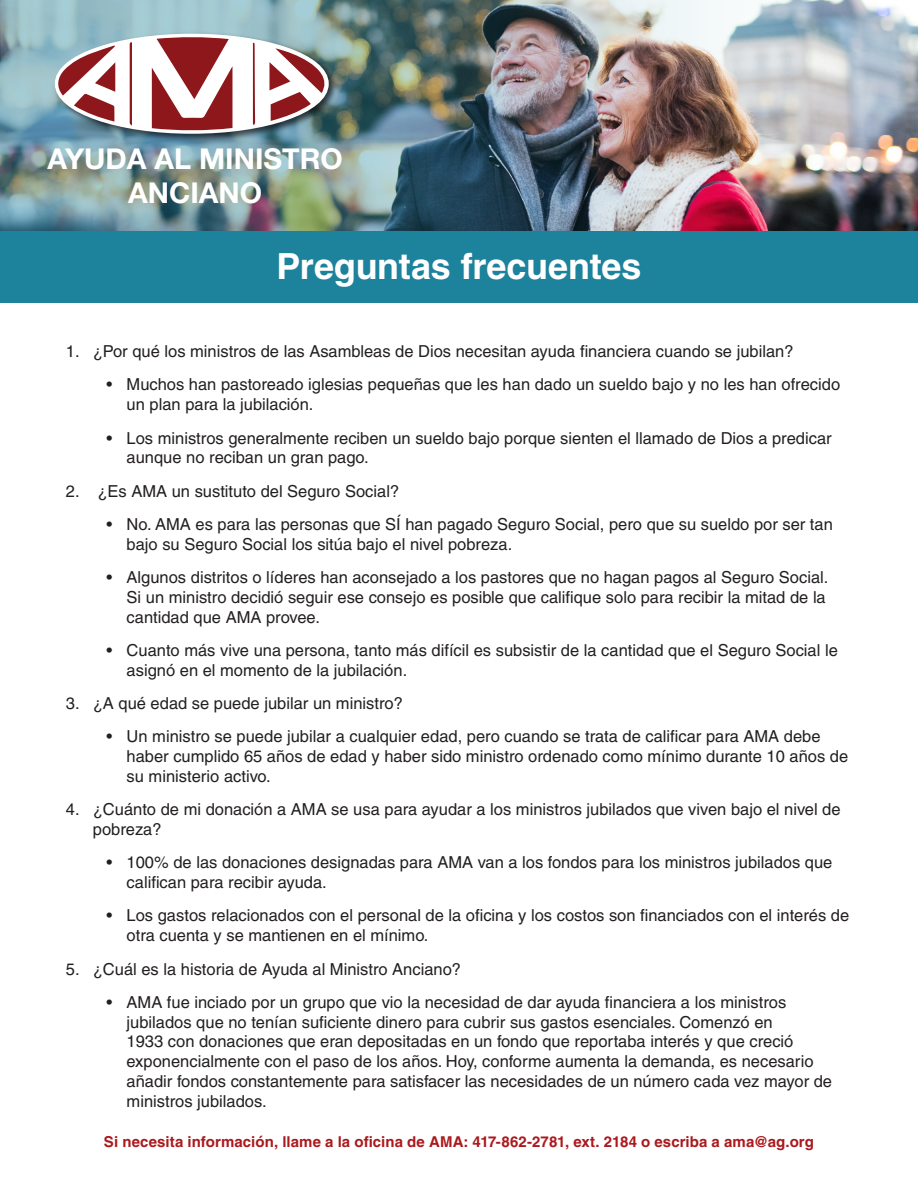
<style>
.page{position:relative;width:918px;height:1188px;background:#fff}
.page>*{position:absolute;margin:0;border:0;box-sizing:border-box;transform-origin:0 0}
.t1{font:700 36px "Helvetica LT Std";letter-spacing:-.005em;color:#fff}
.t2{font:700 28.8px/34.5px "Helvetica Neue LT Std";color:#fff;text-align:center}
.t3{font:16.5px/19.8px "Helvetica";color:#231f20}
.t4{font:700 15px "Helvetica LT Std";letter-spacing:.005em;color:#ab191d}
</style>
<div class="page">
<img style="left:0;top:0;width:918px;height:231px">
<div style="left:0;top:231px;width:918px;height:72px;background:#1d839c"></div>
<img style="left:50px;top:29px;width:291px;height:117px">
<div style="left:58px;top:37px;width:267px;height:93px;background:#fff;border-radius:50%"></div>
<div style="left:55px;top:34px;width:274px;height:100px;border:7px solid #fff;border-radius:50%"></div>
<svg style="left:152px;top:37px;width:80px;height:94px"></svg>
<svg style="left:270px;top:48px;width:56px;height:73px"></svg>
<svg style="left:56px;top:45px;width:59px;height:77px"></svg>
<svg style="left:129px;top:42px;width:3px;height:83px"></svg>
<svg style="left:253px;top:43px;width:2px;height:82px"></svg>
<p class="t2" style="left:47px;top:141px;width:297px">AYUDA AL MINISTRO<br>ANCIANO</p>
<p class="t1" style="left:277px;top:244px;width:366px">Preguntas frecuentes</p>
<p class="t3" style="left:66px;top:341px;width:729px">1. ¿Por qué los ministros de las Asambleas de Dios necesitan ayuda financiera cuando se jubilan?</p>
<p class="t3" style="left:127px;top:375px;width:715px;text-indent:-20px">• Muchos han pastoreado iglesias pequeñas que les han dado un sueldo bajo y no les han ofrecido un plan para la jubilación.</p>
<p class="t3" style="left:127px;top:428px;width:707px;text-indent:-20px">• Los ministros generalmente reciben un sueldo bajo porque sienten el llamado de Dios a predicar aunque no reciban un gran pago.</p>
<p class="t3" style="left:66px;top:481px;width:335px">2. ¿Es AMA un sustituto del Seguro Social?</p>
<p class="t3" style="left:127px;top:514px;width:708px;text-indent:-20px">• No. AMA es para las personas que SÍ han pagado Seguro Social, pero que su sueldo por ser tan bajo su Seguro Social los sitúa bajo el nivel pobreza.</p>
<p class="t3" style="left:127px;top:567px;width:703px;text-indent:-20px">• Algunos distritos o líderes han aconsejado a los pastores que no hagan pagos al Seguro Social.<br>Si un ministro decidió seguir ese consejo es posible que califique solo para recibir la mitad de la cantidad que AMA provee.</p>
<p class="t3" style="left:127px;top:640px;width:713px;text-indent:-20px">• Cuanto más vive una persona, tanto más difícil es subsistir de la cantidad que el Seguro Social le asignó en el momento de la jubilación.</p>
<p class="t3" style="left:66px;top:693px;width:338px">3. ¿A qué edad se puede jubilar un ministro?</p>
<p class="t3" style="left:127px;top:727px;width:723px;text-indent:-20px">• Un ministro se puede jubilar a cualquier edad, pero cuando se trata de calificar para AMA debe haber cumplido 65 años de edad y haber sido ministro ordenado como mínimo durante 10 años de su ministerio activo.</p>
<p class="t3" style="left:93px;top:800px;width:749px;text-indent:-27px">4. ¿Cuánto de mi donación a AMA se usa para ayudar a los ministros jubilados que viven bajo el nivel de pobreza?</p>
<p class="t3" style="left:127px;top:853px;width:707px;text-indent:-20px">• 100% de las donaciones designadas para AMA van a los fondos para los ministros jubilados que califican para recibir ayuda.</p>
<p class="t3" style="left:127px;top:906px;width:724px;text-indent:-20px">• Los gastos relacionados con el personal de la oficina y los costos son financiados con el interés de otra cuenta y se mantienen en el mínimo.</p>
<p class="t3" style="left:66px;top:959px;width:397px">5. ¿Cuál es la historia de Ayuda al Ministro Anciano?</p>
<p class="t3" style="left:127px;top:992px;width:707px;text-indent:-20px">• AMA fue inciado por un grupo que vio la necesidad de dar ayuda financiera a los ministros jubilados que no tenían suficiente dinero para cubrir sus gastos esenciales. Comenzó en<br>1933 con donaciones que eran depositadas en un fondo que reportaba interés y que creció exponencialmente con el paso de los años. Hoy, conforme aumenta la demanda, es necesario añadir fondos constantemente para satisfacer las necesidades de un número cada vez mayor de ministros jubilados.</p>
<p class="t4" style="left:104px;top:1133px;width:712px">Si necesita información, llame a la oficina de AMA: 417-862-2781, ext. 2184 o escriba a ama@ag.org</p>
</div>
